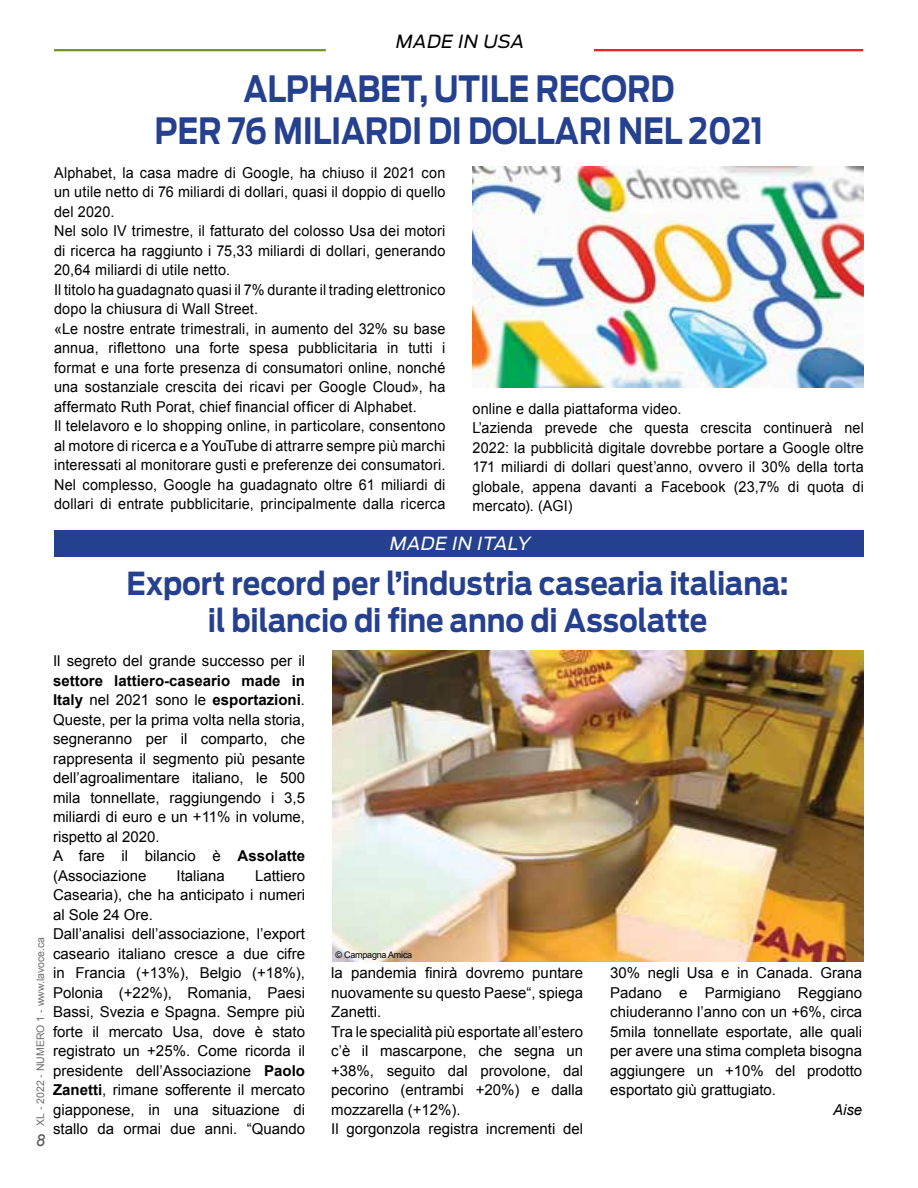
<style>
.page{position:relative;width:918px;height:1188px;background:#fff}
.page>*{position:absolute;margin:0;border:0;box-sizing:border-box;transform-origin:0 0}
.t1{font:700 36px/42px "Antenna";letter-spacing:-.01em;color:#25408f;text-align:center;scale:.85 1}
.t2{font:700 31.5px/37.5px "Antenna";letter-spacing:-.005em;color:#25408f;text-align:center;scale:.9 1}
.t3{font:italic 18px "Antenna";color:#fff}
.t4{font:italic 18px "Antenna";color:#000}
.t5{font:italic 16.5px "Arial";color:#58595b}
.t6{font:15px/19.5px "Arial";letter-spacing:.005em;color:#000}
.t7{font:15px/19.5px "Arial";letter-spacing:.005em;color:#000;scale:.96 1}
.t8{font:italic 15px "Arial";color:#000}
.t9{font:10.5px "Arial";color:#6d6e71}
.t10{font:9px "Arial";letter-spacing:-.025em;color:#000}
.s1{font-weight:700}
</style>
<div class="page">
<hr style="left:54px;top:49px;width:272px;height:2px;background:#73922a">
<hr style="left:594px;top:49px;width:269px;height:2px;background:#ed1d24">
<img style="left:472px;top:167px;width:392px;height:220px">
<div style="left:54px;top:530px;width:810px;height:27px;background:#25408f"></div>
<img style="left:332px;top:651px;width:531px;height:311px">
<p class="t4" style="left:395px;top:31px;width:134px">MADE IN USA</p>
<h1 class="t1" style="left:155px;top:68px;width:718px">ALPHABET, UTILE RECORD<br>PER 76 MILIARDI DI DOLLARI NEL 2021</h1>
<p class="t7" style="left:54px;top:163px;width:409px">Alphabet, la casa madre di Google, ha chiuso il 2021 con un utile netto di 76 miliardi di dollari, quasi il doppio di quello del 2020.<br>Nel solo IV trimestre, il fatturato del colosso Usa dei motori di ricerca ha raggiunto i 75,33 miliardi di dollari, generando 20,64 miliardi di utile netto.<br>Il titolo ha guadagnato quasi il 7% durante il trading elettronico dopo la chiusura di Wall Street.<br>«Le nostre entrate trimestrali, in aumento del 32% su base annua, riflettono una forte spesa pubblicitaria in tutti i format e una forte presenza di consumatori online, nonché una sostanziale crescita dei ricavi per Google Cloud», ha affermato Ruth Porat, chief financial officer di Alphabet.<br>Il telelavoro e lo shopping online, in particolare, consentono al motore di ricerca e a YouTube di attrarre sempre più marchi interessati al monitorare gusti e preferenze dei consumatori.<br>Nel complesso, Google ha guadagnato oltre 61 miliardi di dollari di entrate pubblicitarie, principalmente dalla ricerca</p>
<p class="t7" style="left:472px;top:399px;width:409px">online e dalla piattaforma video.<br>L’azienda prevede che questa crescita continuerà nel 2022: la pubblicità digitale dovrebbe portare a Google oltre 171 miliardi di dollari quest’anno, ovvero il 30% della torta globale, appena davanti a Facebook (23,7% di quota di mercato). (AGI)</p>
<p class="t3" style="left:389px;top:533px;width:146px">MADE IN ITALY</p>
<h2 class="t2" style="left:126px;top:565px;width:737px">Export record per l’industria casearia italiana: il bilancio di fine anno di Assolatte</h2>
<p class="t6" style="left:53px;top:652px;width:253px">Il segreto del grande successo per il</p>
<p class="t6" style="left:53px;top:671px;width:254px"><span class="s1">settore lattiero-caseario made in<br>Italy</span> nel 2021 sono le <span class="s1">esportazioni</span>.<br>Queste, per la prima volta nella storia, segneranno per il comparto, che rappresenta il segmento più pesante dell’agroalimentare italiano, le 500 mila tonnellate, raggiungendo i 3,5 miliardi di euro e un +11% in volume, rispetto al 2020.<br>A fare il bilancio è <span class="s1">Assolatte </span>(Associazione</p>
<p class="t6" style="left:53px;top:866px;width:254px;text-indent:202px">Lattiero<br>Casearia), che ha anticipato i numeri al Sole 24 Ore.<br>Dall’analisi dell’associazione, l’export caseario italiano cresce a due cifre in Francia (+13%), Belgio (+18%),<br>Polonia (+22%), Romania, Paesi<br>Bassi, Svezia e Spagna. Sempre più forte il mercato Usa, dove è stato registrato un +25%. Come ricorda il presidente dell’Associazione <span class="s1">Paolo<br>Zanetti</span>, rimane sofferente il mercato giapponese, in una situazione di stallo da ormai due anni. “Quando</p>
<p class="t6" style="left:177px;top:866px;width:50px">Italiana</p>
<p class="t9" style="left:34px;top:1126px;width:190px;rotate:-90deg">XL - 2022 - NUMERO 1 - www.lavoce.ca</p>
<p class="t5" style="left:36px;top:1130px;width:11px">8</p>
<p class="t10" style="left:336px;top:948px;width:78px">© Campagna Amica</p>
<p class="t6" style="left:331px;top:964px;width:253px">la pandemia finirà dovremo puntare nuovamente su questo Paese“, spiega<br>Zanetti.<br>Tra le specialità più esportate all’estero c’è il mascarpone, che segna un +38%, seguito dal provolone, dal pecorino (entrambi +20%) e dalla mozzarella (+12%).<br>Il gorgonzola registra incrementi del</p>
<p class="t6" style="left:610px;top:964px;width:253px;text-align:justify">30% negli Usa e in Canada. Grana Padano e Parmigiano Reggiano chiuderanno l’anno con un +6%, circa 5mila tonnellate esportate, alle quali per avere una stima completa bisogna aggiungere un +10% del prodotto esportato giù grattugiato.</p>
<p class="t8" style="left:833px;top:1100px;width:31px">Aise</p>
</div>
